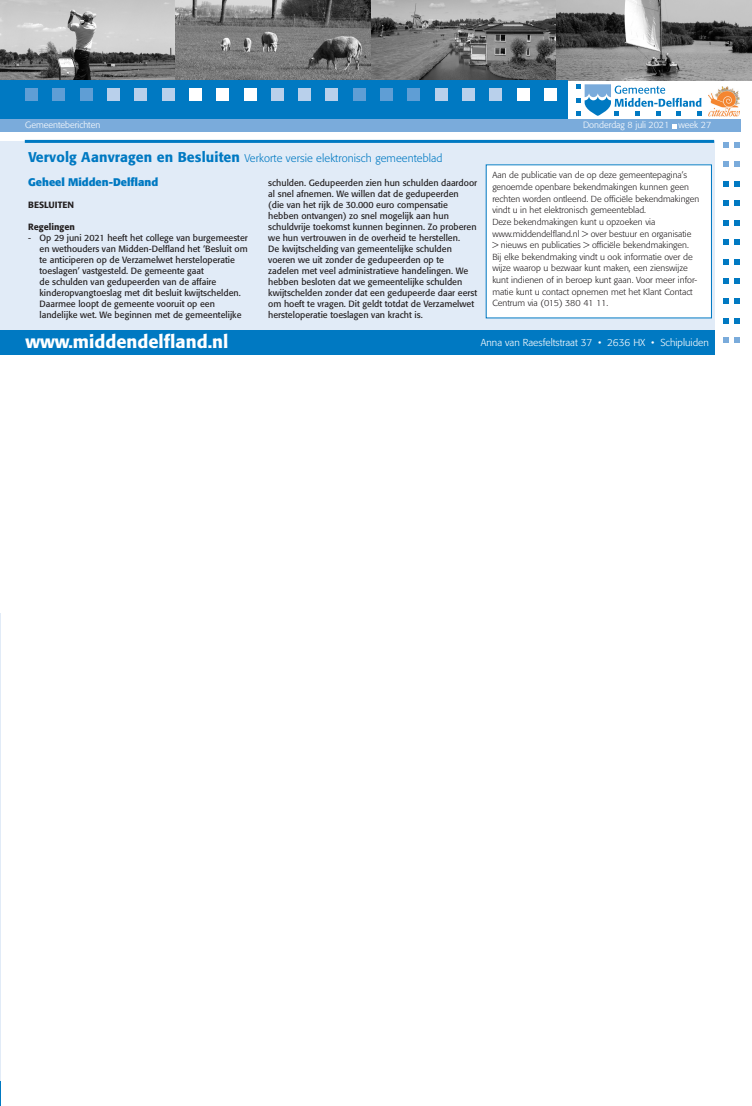
<style>
.page{position:relative;width:752px;height:1106px;background:#fff}
.page>*{position:absolute;margin:0;border:0;box-sizing:border-box;transform-origin:0 0}
.t1{font:500 18px "Formata";color:#fff}
.Inspringen_broodteks{font:300 11px "Formata";letter-spacing:.01em;color:#0079c2}
._01Broodtekst{font:700 11px "Formata";color:#0079c2}
._01Broodtekst-2{font:300 10px "Formata";color:#fff}
._01Broodtekst-3{font:9px/11px "Formata";color:#231f20}
.t2{font:300 9px "Formata";color:#fff}
._01Broodtekst-4{font:500 9px "Formata";color:#231f20}
._01Broodtekst-5{font:300 8.7px/11.6px "Formata";color:#231f20}
.s1{font-weight:500;font-size:14px}
</style>
<div class="page">
<hr style="left:0;top:613px;width:1px;height:474px;background:#e1ebf7">
<svg style="left:0;top:1081px;width:1px;height:24px"></svg>
<svg style="left:723px;top:318px;width:5px;height:5px"></svg>
<svg style="left:723px;top:181px;width:5px;height:6px"></svg>
<svg style="left:723px;top:239px;width:5px;height:6px"></svg>
<svg style="left:723px;top:337px;width:5px;height:6px"></svg>
<svg style="left:723px;top:200px;width:5px;height:6px"></svg>
<svg style="left:723px;top:259px;width:5px;height:6px"></svg>
<svg style="left:723px;top:220px;width:5px;height:6px"></svg>
<svg style="left:723px;top:142px;width:5px;height:6px"></svg>
<svg style="left:723px;top:278px;width:5px;height:6px"></svg>
<svg style="left:734px;top:318px;width:6px;height:5px"></svg>
<svg style="left:734px;top:181px;width:6px;height:6px"></svg>
<svg style="left:734px;top:239px;width:6px;height:6px"></svg>
<svg style="left:734px;top:337px;width:6px;height:6px"></svg>
<svg style="left:734px;top:200px;width:6px;height:6px"></svg>
<svg style="left:734px;top:259px;width:6px;height:6px"></svg>
<svg style="left:734px;top:220px;width:6px;height:6px"></svg>
<svg style="left:734px;top:142px;width:6px;height:6px"></svg>
<svg style="left:734px;top:278px;width:6px;height:6px"></svg>
<svg style="left:723px;top:161px;width:5px;height:6px"></svg>
<svg style="left:723px;top:298px;width:5px;height:6px"></svg>
<svg style="left:734px;top:161px;width:6px;height:6px"></svg>
<svg style="left:734px;top:298px;width:6px;height:6px"></svg>
<div style="left:0;top:119px;width:740px;height:12px;background:#7aabdb"></div>
<img style="left:0;top:0;width:751px;height:80px">
<div style="left:0;top:80px;width:568px;height:39px;background:#0079c2"></div>
<div style="left:352px;top:89px;width:13px;height:12px;background:#5f9ed5"></div>
<div style="left:325px;top:89px;width:13px;height:12px;background:#b9d0eb"></div>
<div style="left:543px;top:89px;width:13px;height:12px;background:#fff"></div>
<div style="left:134px;top:89px;width:13px;height:12px;background:#b9d0eb"></div>
<div style="left:107px;top:89px;width:13px;height:12px;background:#b9d0eb"></div>
<div style="left:243px;top:89px;width:13px;height:12px;background:#fff"></div>
<div style="left:216px;top:89px;width:13px;height:12px;background:#fff"></div>
<div style="left:462px;top:89px;width:12px;height:12px;background:#b9d0eb"></div>
<div style="left:434px;top:89px;width:13px;height:12px;background:#b9d0eb"></div>
<div style="left:25px;top:89px;width:13px;height:12px;background:#5f9ed5"></div>
<div style="left:298px;top:89px;width:13px;height:12px;background:#b9d0eb"></div>
<div style="left:271px;top:89px;width:12px;height:12px;background:#b9d0eb"></div>
<div style="left:516px;top:89px;width:13px;height:12px;background:#fff"></div>
<div style="left:489px;top:89px;width:13px;height:12px;background:#b9d0eb"></div>
<div style="left:80px;top:89px;width:12px;height:12px;background:#5f9ed5"></div>
<div style="left:52px;top:89px;width:13px;height:12px;background:#5f9ed5"></div>
<div style="left:189px;top:89px;width:13px;height:12px;background:#fff"></div>
<div style="left:162px;top:89px;width:12px;height:12px;background:#b9d0eb"></div>
<div style="left:407px;top:89px;width:13px;height:12px;background:#5f9ed5"></div>
<div style="left:380px;top:89px;width:12px;height:12px;background:#5f9ed5"></div>
<svg style="left:672px;top:124px;width:4px;height:4px"></svg>
<svg style="left:576px;top:84px;width:125px;height:32px"></svg>
<img style="left:708px;top:87px;width:31px;height:30px">
<div style="left:1px;top:141px;width:713px;height:209px;background:#e1ebf7"></div>
<div style="left:0;top:330px;width:714px;height:24px;background:#0079c2"></div>
<div style="left:486px;top:165px;width:225px;height:153px;background:#fff"></div>
<hr style="left:25px;top:140px;width:688px;height:3px;background:#0079c2">
<p class="t2" style="left:25px;top:119px;width:77px">Gemeenteberichten</p>
<p class="t2" style="left:582px;top:120px;width:130px">Donderdag 8 juli 2021 week 27</p>
<p class="Inspringen_broodteks" style="left:28px;top:151px;width:415px"><span class="s1">Vervolg Aanvragen en Besluiten</span> Verkorte versie elektronisch gemeenteblad</p>
<p class="_01Broodtekst" style="left:28px;top:175px;width:131px">Geheel Midden-Delfland</p>
<p class="_01Broodtekst-4" style="left:28px;top:200px;width:47px">BESLUITEN</p>
<p class="_01Broodtekst-4" style="left:28px;top:222px;width:48px">Regelingen</p>
<p class="_01Broodtekst-3" style="left:39px;top:233px;width:210px;text-indent:-11px">- Op 29 juni 2021 heeft het college van burgemeester en wethouders van Midden-Delfland het ‘Besluit om te anticiperen op de Verzamelwet hersteloperatie toeslagen’ vastgesteld. De gemeente gaat<br>de schulden van gedupeerden van de affaire kinderopvangtoeslag met dit besluit kwijtschelden.<br>Daarmee loopt de gemeente vooruit op een landelijke wet. We beginnen met de gemeentelijke</p>
<p class="_01Broodtekst-3" style="left:268px;top:178px;width:210px">schulden. Gedupeerden zien hun schulden daardoor al snel afnemen. We willen dat de gedupeerden<br>(die van het rijk de 30.000 euro compensatie hebben ontvangen) zo snel mogelijk aan hun schuldvrije toekomst kunnen beginnen. Zo proberen we hun vertrouwen in de overheid te herstellen.<br>De kwijtschelding van gemeentelijke schulden voeren we uit zonder de gedupeerden op te<br>zadelen met veel administratieve handelingen. We hebben besloten dat we gemeentelijke schulden kwijtschelden zonder dat een gedupeerde daar eerst om hoeft te vragen. Dit geldt totdat de Verzamelwet hersteloperatie toeslagen van kracht is.</p>
<p class="_01Broodtekst-5" style="left:492px;top:169px;width:208px">Aan de publicatie van de op deze gemeentepagina’s genoemde openbare bekendmakingen kunnen geen rechten worden ontleend. De officiële bekendmakingen vindt u in het elektronisch gemeenteblad.</p>
<p class="_01Broodtekst-5" style="left:492px;top:216px;width:200px">Deze bekendmakingen kunt u opzoeken via www.middendelfland.nl &gt; over bestuur en organisatie &gt; nieuws en publicaties &gt; officiële bekendmakingen.</p>
<p class="_01Broodtekst-5" style="left:492px;top:251px;width:206px">Bij elke bekendmaking vindt u ook informatie over de wijze waarop u bezwaar kunt maken, een zienswijze kunt indienen of in beroep kunt gaan. Voor meer infor&shy;matie kunt u contact opnemen met het Klant Contact Centrum via (015) 380 41 11.</p>
<p class="t1" style="left:25px;top:330px;width:204px">www.middendelfland.nl</p>
<p class="_01Broodtekst-2" style="left:480px;top:337px;width:229px">Anna van Raesfeltstraat 37 • 2636 HX • Schipluiden</p>
</div>
